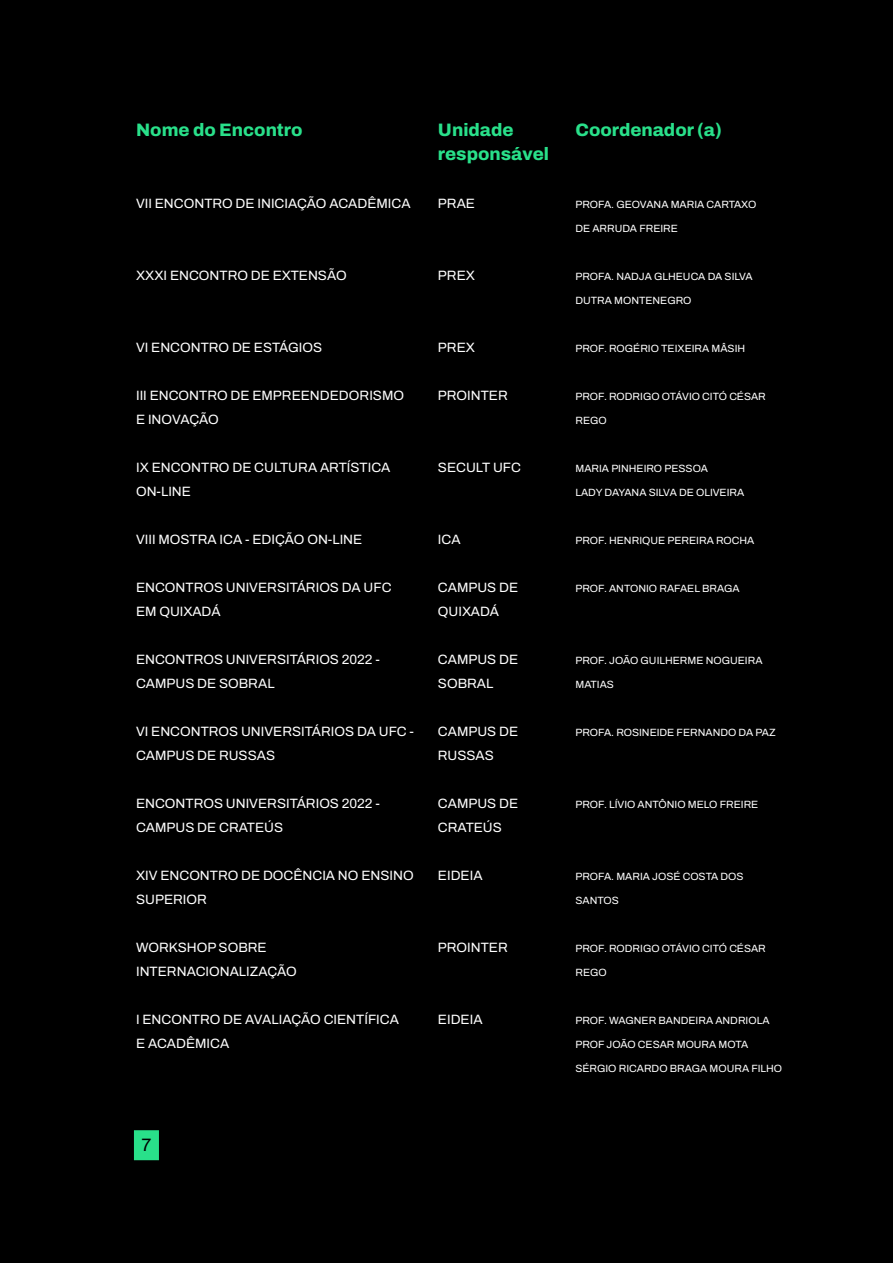
<style>
.page{position:relative;width:893px;height:1263px;background:#000}
.page>*{position:absolute;margin:0;border:0;box-sizing:border-box;transform-origin:0 0}
.t1{font:800 18px/24px "Archivo";color:#29e08a}
.t2{font:18px "Archivo";color:#000}
.t3{font:13.5px/24px "Archivo";color:#fff}
.t4{font:10.5px "Archivo";color:#fff}
</style>
<div class="page">
<div style="left:134px;top:1130px;width:25px;height:30px;background:#29e08a"></div>
<h1 class="t1" style="left:136px;top:118px;width:168px">Nome do Encontro</h1>
<p class="t3" style="left:136px;top:191px;width:276px">VII ENCONTRO DE INICIAÇÃO ACADÊMICA</p>
<h1 class="t1" style="left:438px;top:118px;width:113px">Unidade responsável</h1>
<p class="t3" style="left:438px;top:191px;width:39px">PRAE</p>
<h1 class="t1" style="left:575px;top:118px;width:148px">Coordenador (a)</h1>
<p class="t4" style="left:575px;top:197px;width:182px">PROFA. GEOVANA MARIA CARTAXO</p>
<p class="t4" style="left:575px;top:221px;width:104px">DE ARRUDA FREIRE</p>
<p class="t3" style="left:136px;top:263px;width:212px">XXXI ENCONTRO DE EXTENSÃO</p>
<p class="t3" style="left:136px;top:335px;width:188px">VI ENCONTRO DE ESTÁGIOS</p>
<p class="t3" style="left:136px;top:383px;width:270px">III ENCONTRO DE EMPREENDEDORISMO<br>E INOVAÇÃO</p>
<p class="t3" style="left:136px;top:455px;width:256px">IX ENCONTRO DE CULTURA ARTÍSTICA<br>ON-LINE</p>
<p class="t3" style="left:136px;top:527px;width:228px">VIII MOSTRA ICA - EDIÇÃO ON-LINE</p>
<p class="t3" style="left:136px;top:575px;width:257px">ENCONTROS UNIVERSITÁRIOS DA UFC<br>EM QUIXADÁ</p>
<p class="t3" style="left:136px;top:647px;width:245px">ENCONTROS UNIVERSITÁRIOS 2022 -<br>CAMPUS DE SOBRAL</p>
<p class="t3" style="left:136px;top:719px;width:280px">VI ENCONTROS UNIVERSITÁRIOS DA UFC -<br>CAMPUS DE RUSSAS</p>
<p class="t3" style="left:136px;top:791px;width:245px">ENCONTROS UNIVERSITÁRIOS 2022 -<br>CAMPUS DE CRATEÚS</p>
<p class="t3" style="left:136px;top:863px;width:279px">XIV ENCONTRO DE DOCÊNCIA NO ENSINO<br>SUPERIOR</p>
<p class="t3" style="left:136px;top:935px;width:162px">WORKSHOP SOBRE<br>INTERNACIONALIZAÇÃO</p>
<p class="t3" style="left:136px;top:1008px;width:264px">I ENCONTRO DE AVALIAÇÃO CIENTÍFICA<br>E ACADÊMICA</p>
<p class="t3" style="left:438px;top:263px;width:39px">PREX</p>
<p class="t3" style="left:438px;top:335px;width:39px">PREX</p>
<p class="t3" style="left:438px;top:383px;width:71px">PROINTER</p>
<p class="t3" style="left:438px;top:455px;width:85px">SECULT UFC</p>
<p class="t3" style="left:438px;top:527px;width:24px">ICA</p>
<p class="t3" style="left:438px;top:575px;width:82px">CAMPUS DE<br>QUIXADÁ</p>
<p class="t3" style="left:438px;top:647px;width:82px">CAMPUS DE<br>SOBRAL</p>
<p class="t3" style="left:438px;top:719px;width:82px">CAMPUS DE<br>RUSSAS</p>
<p class="t3" style="left:438px;top:791px;width:82px">CAMPUS DE<br>CRATEÚS</p>
<p class="t3" style="left:438px;top:863px;width:46px">EIDEIA</p>
<p class="t3" style="left:438px;top:935px;width:71px">PROINTER</p>
<p class="t3" style="left:438px;top:1007px;width:46px">EIDEIA</p>
<p class="t4" style="left:575px;top:269px;width:179px">PROFA. NADJA GLHEUCA DA SILVA</p>
<p class="t4" style="left:575px;top:293px;width:118px">DUTRA MONTENEGRO</p>
<p class="t4" style="left:575px;top:341px;width:171px">PROF. ROGÉRIO TEIXEIRA MÂSIH</p>
<p class="t4" style="left:575px;top:389px;width:192px">PROF. RODRIGO OTÁVIO CITÓ CÉSAR</p>
<p class="t4" style="left:575px;top:413px;width:33px">REGO</p>
<p class="t4" style="left:575px;top:461px;width:134px">MARIA PINHEIRO PESSOA</p>
<p class="t4" style="left:575px;top:485px;width:170px">LADY DAYANA SILVA DE OLIVEIRA</p>
<p class="t4" style="left:575px;top:533px;width:180px">PROF. HENRIQUE PEREIRA ROCHA</p>
<p class="t4" style="left:575px;top:581px;width:166px">PROF. ANTONIO RAFAEL BRAGA</p>
<p class="t4" style="left:575px;top:653px;width:189px">PROF. JOÃO GUILHERME NOGUEIRA</p>
<p class="t4" style="left:575px;top:677px;width:40px">MATIAS</p>
<p class="t4" style="left:575px;top:725px;width:202px">PROFA. ROSINEIDE FERNANDO DA PAZ</p>
<p class="t4" style="left:575px;top:797px;width:184px">PROF. LÍVIO ANTÔNIO MELO FREIRE</p>
<p class="t4" style="left:575px;top:869px;width:170px">PROFA. MARIA JOSÉ COSTA DOS</p>
<p class="t4" style="left:575px;top:893px;width:45px">SANTOS</p>
<p class="t4" style="left:575px;top:941px;width:192px">PROF. RODRIGO OTÁVIO CITÓ CÉSAR</p>
<p class="t4" style="left:575px;top:965px;width:33px">REGO</p>
<p class="t4" style="left:575px;top:1013px;width:196px">PROF. WAGNER BANDEIRA ANDRIOLA</p>
<p class="t4" style="left:575px;top:1037px;width:174px">PROF JOÃO CESAR MOURA MOTA</p>
<p class="t4" style="left:575px;top:1061px;width:208px">SÉRGIO RICARDO BRAGA MOURA FILHO</p>
<h1 class="t2" style="left:141px;top:1131px;width:11px">7</h1>
</div>
